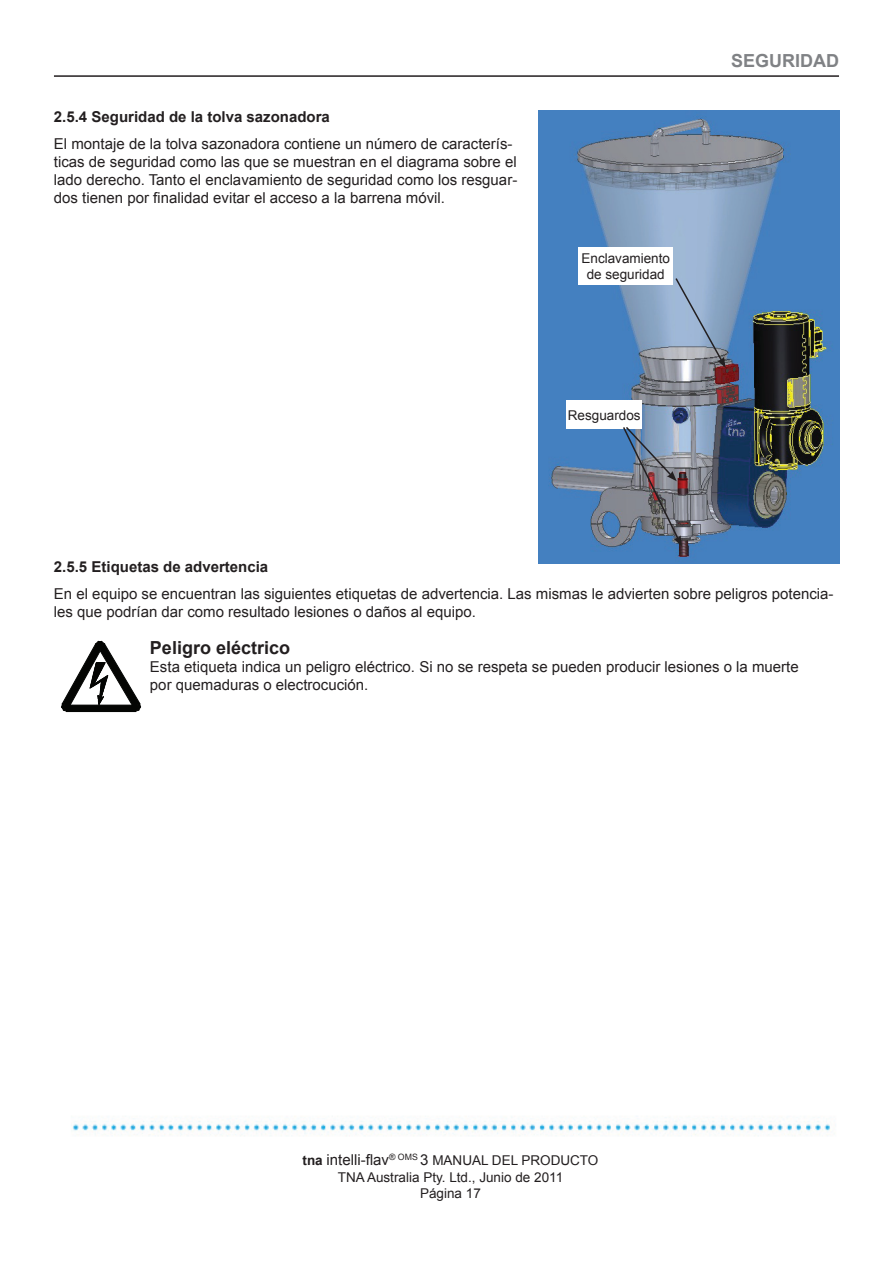
<style>
.page{position:relative;width:893px;height:1263px;background:#fff}
.page>*{position:absolute;margin:0;border:0;box-sizing:border-box;transform-origin:0 0}
.t1{font:700 18px "Arial";color:#231f20}
.t2{font:700 18px "Arial";color:#808285}
.t3{font:15px/18px "Arial";color:#231f20}
.t4{font:700 15px "Arial";color:#231f20}
.t5{font:13.5px/16.2px "Arial";color:#231f20;text-align:center}
.s1{font-weight:700}
.s2{font-size:15px}
</style>
<div class="page">
<img style="left:72px;top:1117px;width:758px;height:19px">
<hr style="left:54px;top:75px;width:785px;height:2px;background:#231f20">
<svg style="left:61px;top:641px;width:80px;height:71px"></svg>
<img style="left:539px;top:111px;width:300px;height:452px">
<div style="left:578px;top:247px;width:95px;height:37px;background:#fff"></div>
<div style="left:566px;top:400px;width:76px;height:29px;background:#fff"></div>
<svg style="left:674px;top:277px;width:52px;height:91px"></svg>
<img style="left:622px;top:425px;width:60px;height:121px">
<p class="t4" style="left:54px;top:108px;width:277px">2.5.4 Seguridad de la tolva sazonadora</p>
<p class="t3" style="left:54px;top:134px;width:465px">El montaje de la tolva sazonadora contiene un número de caracterís&shy;ticas de seguridad como las que se muestran en el diagrama sobre el lado derecho. Tanto el enclavamiento de seguridad como los resguar&shy;dos tienen por finalidad evitar el acceso a la barrena móvil.</p>
<p class="t5" style="left:581px;top:250px;width:90px">Enclavamiento de seguridad</p>
<p class="t5" style="left:568px;top:407px;width:74px">Resguardos</p>
<p class="t2" style="left:731px;top:51px;width:109px">SEGURIDAD</p>
<p class="t4" style="left:54px;top:558px;width:216px">2.5.5 Etiquetas de advertencia</p>
<p class="t3" style="left:54px;top:584px;width:781px">En el equipo se encuentran las siguientes etiquetas de advertencia. Las mismas le advierten sobre peligros potencia&shy;les que podrían dar como resultado lesiones o daños al equipo.</p>
<p class="t1" style="left:150px;top:637px;width:142px">Peligro eléctrico</p>
<p class="t3" style="left:150px;top:657px;width:650px">Esta etiqueta indica un peligro eléctrico. Si no se respeta se pueden producir lesiones o la muerte por quemaduras o electrocución.</p>
<p class="t5" style="left:302px;top:1153px;width:297px"><span class="s1">tna</span> <span class="s2">intelli-flav</span><sup>®</sup> <sup>OMS</sup> <span class="s2">3</span> MANUAL DEL PRODUCTO<br>TNA Australia Pty. Ltd., Junio de 2011<br>Página 17</p>
</div>
